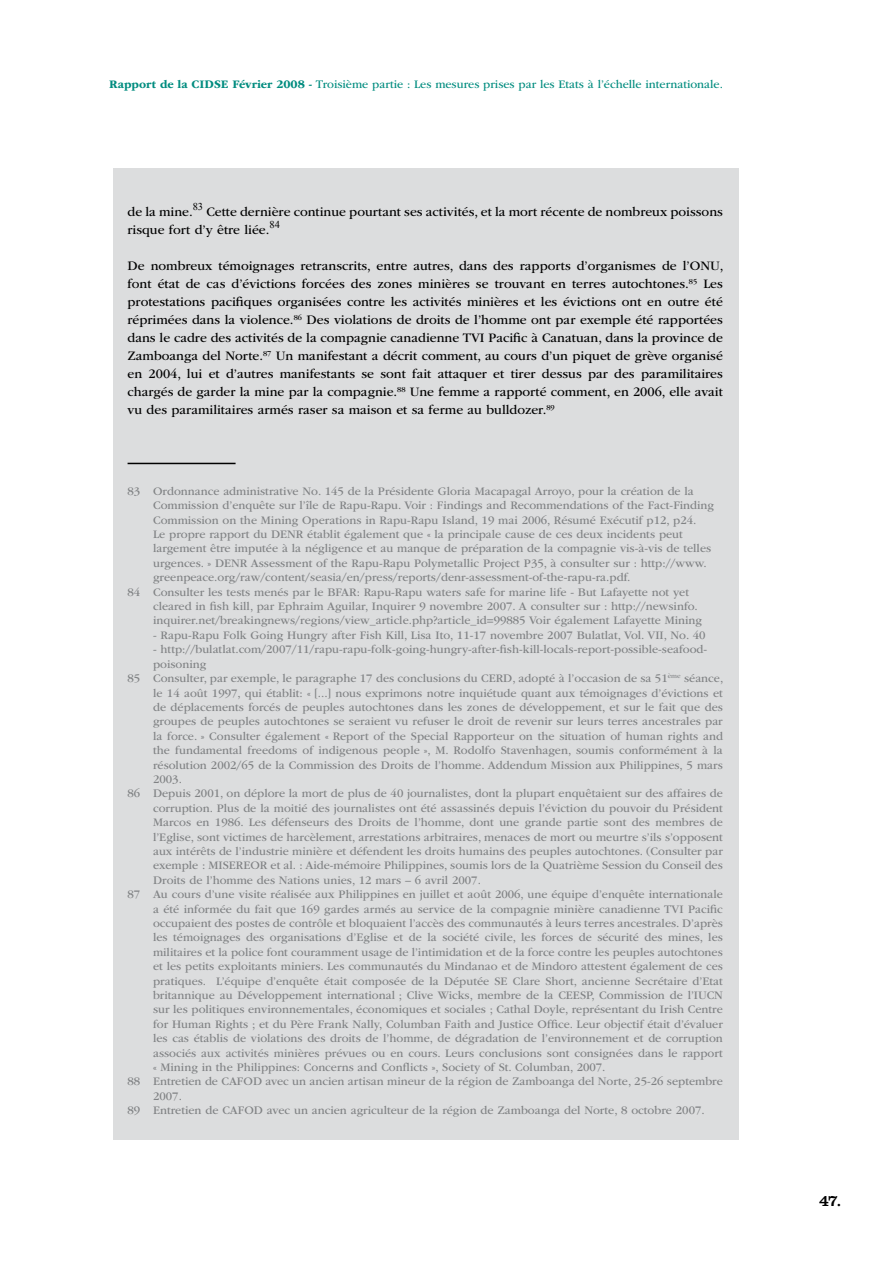
<style>
.page{position:relative;width:893px;height:1263px;background:#fff}
.page>*{position:absolute;margin:0;border:0;box-sizing:border-box;transform-origin:0 0}
.t1{font:16.5px "Clarendon LT Std";color:#000}
.t2{font:13.5px/18px "ITC Garamond Std";color:#000}
.t3{font:12px "ITC Garamond Std";color:#808284}
.t4{font:12px "ITC Garamond Std";color:#008c7f}
.s1{font-weight:700}
</style>
<div class="page">
<div style="left:113px;top:168px;width:625px;height:971px;background:#dcddde"></div>
<hr style="left:128px;top:463px;width:108px;height:1px;background:#000">
<p class="t4" style="left:109px;top:78px;width:615px"><span class="s1">Rapport de la CIDSE Février 2008 -</span> Troisième partie : Les mesures prises par les Etats à l’échelle internationale.</p>
<p class="t2" style="left:128px;top:203px;width:597px">de la mine.<sup>83</sup> Cette dernière continue pourtant ses activités, et la mort récente de nombreux poissons risque fort d’y être liée.<sup>84</sup></p>
<p class="t2" style="left:128px;top:257px;width:597px;text-align:justify">De nombreux témoignages retranscrits, entre autres, dans des rapports d’organismes de l’ONU, font état de cas d’évictions forcées des zones minières se trouvant en terres autochtones.<sup>85</sup> Les protestations pacifiques organisées contre les activités minières et les évictions ont en outre été réprimées dans la violence.<sup>86</sup> Des violations de droits de l’homme ont par exemple été rapportées dans le cadre des activités de la compagnie canadienne TVI Pacific à Canatuan, dans la province de Zamboanga del Norte.<sup>87</sup> Un manifestant a décrit comment, au cours d’un piquet de grève organisé en 2004, lui et d’autres manifestants se sont fait attaquer et tirer dessus par des paramilitaires chargés de garder la mine par la compagnie.<sup>88</sup> Une femme a rapporté comment, en 2006, elle avait vu des paramilitaires armés raser sa maison et sa ferme au bulldozer.<sup>89</sup></p>
<p class="t3" style="left:128px;top:484px;width:568px">83 Ordonnance administrative No. 145 de la Présidente Gloria Macapagal Arroyo, pour la création de la</p>
<p class="t3" style="left:153px;top:499px;width:562px">Commission d’enquête sur l’île de Rapu-Rapu. Voir : Findings and Recommendations of the Fact-Finding</p>
<p class="t3" style="left:153px;top:513px;width:545px">Commission on the Mining Operations in Rapu-Rapu Island, 19 mai 2006, Résumé Exécutif p12, p24.</p>
<p class="t3" style="left:153px;top:528px;width:531px">Le propre rapport du DENR établit également que « la principale cause de ces deux incidents peut</p>
<p class="t3" style="left:153px;top:542px;width:560px">largement être imputée à la négligence et au manque de préparation de la compagnie vis-à-vis de telles</p>
<p class="t3" style="left:153px;top:556px;width:555px">urgences. » DENR Assessment of the Rapu-Rapu Polymetallic Project P35, à consulter sur : http://www.</p>
<p class="t3" style="left:153px;top:571px;width:479px">greenpeace.org/raw/content/seasia/en/press/reports/denr-assessment-of-the-rapu-ra.pdf.</p>
<p class="t3" style="left:128px;top:585px;width:563px">84 Consulter les tests menés par le BFAR: Rapu-Rapu waters safe for marine life - But Lafayette not yet</p>
<p class="t3" style="left:153px;top:600px;width:546px">cleared in fish kill, par Ephraim Aguilar, Inquirer 9 novembre 2007. A consulter sur : http://newsinfo.</p>
<p class="t3" style="left:153px;top:614px;width:550px">inquirer.net/breakingnews/regions/view_article.php?article_id=99885 Voir également Lafayette Mining</p>
<p class="t3" style="left:153px;top:628px;width:554px">- Rapu-Rapu Folk Going Hungry after Fish Kill, Lisa Ito, 11-17 novembre 2007 Bulatlat, Vol. VII, No. 40</p>
<p class="t3" style="left:153px;top:643px;width:556px">- http://bulatlat.com/2007/11/rapu-rapu-folk-going-hungry-after-fish-kill-locals-report-possible-seafood-</p>
<p class="t3" style="left:153px;top:657px;width:55px">poisoning</p>
<p class="t3" style="left:128px;top:672px;width:597px">85 Consulter, par exemple, le paragraphe 17 des conclusions du CERD, adopté à l’occasion de sa 51<sup>ème</sup> séance,</p>
<p class="t3" style="left:153px;top:686px;width:571px">le 14 août 1997, qui établit: « [...] nous exprimons notre inquiétude quant aux témoignages d’évictions et</p>
<p class="t3" style="left:153px;top:700px;width:571px">de déplacements forcés de peuples autochtones dans les zones de développement, et sur le fait que des</p>
<p class="t3" style="left:153px;top:715px;width:571px">groupes de peuples autochtones se seraient vu refuser le droit de revenir sur leurs terres ancestrales par</p>
<p class="t3" style="left:153px;top:729px;width:571px">la force. » Consulter également « Report of the Special Rapporteur on the situation of human rights and</p>
<p class="t3" style="left:153px;top:744px;width:571px">the fundamental freedoms of indigenous people », M. Rodolfo Stavenhagen, soumis conformément à la</p>
<p class="t3" style="left:153px;top:758px;width:571px">résolution 2002/65 de la Commission des Droits de l’homme. Addendum Mission aux Philippines, 5 mars</p>
<p class="t3" style="left:153px;top:772px;width:30px">2003.</p>
<p class="t3" style="left:128px;top:787px;width:597px">86 Depuis 2001, on déplore la mort de plus de 40 journalistes, dont la plupart enquêtaient sur des affaires de</p>
<p class="t3" style="left:153px;top:801px;width:571px">corruption. Plus de la moitié des journalistes ont été assassinés depuis l’éviction du pouvoir du Président</p>
<p class="t3" style="left:153px;top:816px;width:571px">Marcos en 1986. Les défenseurs des Droits de l’homme, dont une grande partie sont des membres de</p>
<p class="t3" style="left:153px;top:830px;width:571px">l’Eglise, sont victimes de harcèlement, arrestations arbitraires, menaces de mort ou meurtre s’ils s’opposent</p>
<p class="t3" style="left:153px;top:844px;width:571px">aux intérêts de l’industrie minière et défendent les droits humains des peuples autochtones. (Consulter par</p>
<p class="t3" style="left:153px;top:859px;width:571px">exemple : MISEREOR et al. : Aide-mémoire Philippines, soumis lors de la Quatrième Session du Conseil des</p>
<p class="t3" style="left:153px;top:873px;width:329px">Droits de l’homme des Nations unies, 12 mars – 6 avril 2007.</p>
<p class="t3" style="left:128px;top:888px;width:597px">87 Au cours d’une visite réalisée aux Philippines en juillet et août 2006, une équipe d’enquête internationale</p>
<p class="t3" style="left:153px;top:902px;width:571px">a été informée du fait que 169 gardes armés au service de la compagnie minière canadienne TVI Pacific</p>
<p class="t3" style="left:153px;top:916px;width:571px">occupaient des postes de contrôle et bloquaient l’accès des communautés à leurs terres ancestrales. D’après</p>
<p class="t3" style="left:153px;top:931px;width:571px">les témoignages des organisations d’Eglise et de la société civile, les forces de sécurité des mines, les</p>
<p class="t3" style="left:153px;top:945px;width:571px">militaires et la police font couramment usage de l’intimidation et de la force contre les peuples autochtones</p>
<p class="t3" style="left:153px;top:960px;width:571px">et les petits exploitants miniers. Les communautés du Mindanao et de Mindoro attestent également de ces</p>
<p class="t3" style="left:153px;top:974px;width:571px">pratiques. L’équipe d’enquête était composée de la Députée SE Clare Short, ancienne Secrétaire d’Etat</p>
<p class="t3" style="left:153px;top:988px;width:571px">britannique au Développement international ; Clive Wicks, membre de la CEESP, Commission de l’IUCN</p>
<p class="t3" style="left:153px;top:1003px;width:571px">sur les politiques environnementales, économiques et sociales ; Cathal Doyle, représentant du Irish Centre</p>
<p class="t3" style="left:153px;top:1017px;width:571px">for Human Rights ; et du Père Frank Nally, Columban Faith and Justice Office. Leur objectif était d’évaluer</p>
<p class="t3" style="left:153px;top:1032px;width:571px">les cas établis de violations des droits de l’homme, de dégradation de l’environnement et de corruption</p>
<p class="t3" style="left:153px;top:1046px;width:571px">associés aux activités minières prévues ou en cours. Leurs conclusions sont consignées dans le rapport</p>
<p class="t3" style="left:153px;top:1060px;width:454px">« Mining in the Philippines: Concerns and Conflicts », Society of St. Columban, 2007.</p>
<p class="t3" style="left:128px;top:1075px;width:597px">88 Entretien de CAFOD avec un ancien artisan mineur de la région de Zamboanga del Norte, 25-26 septembre</p>
<p class="t3" style="left:153px;top:1089px;width:30px">2007.</p>
<p class="t3" style="left:128px;top:1104px;width:579px">89 Entretien de CAFOD avec un ancien agriculteur de la région de Zamboanga del Norte, 8 octobre 2007.</p>
<h1 class="t1" style="left:819px;top:1191px;width:24px">47 .</h1>
</div>
